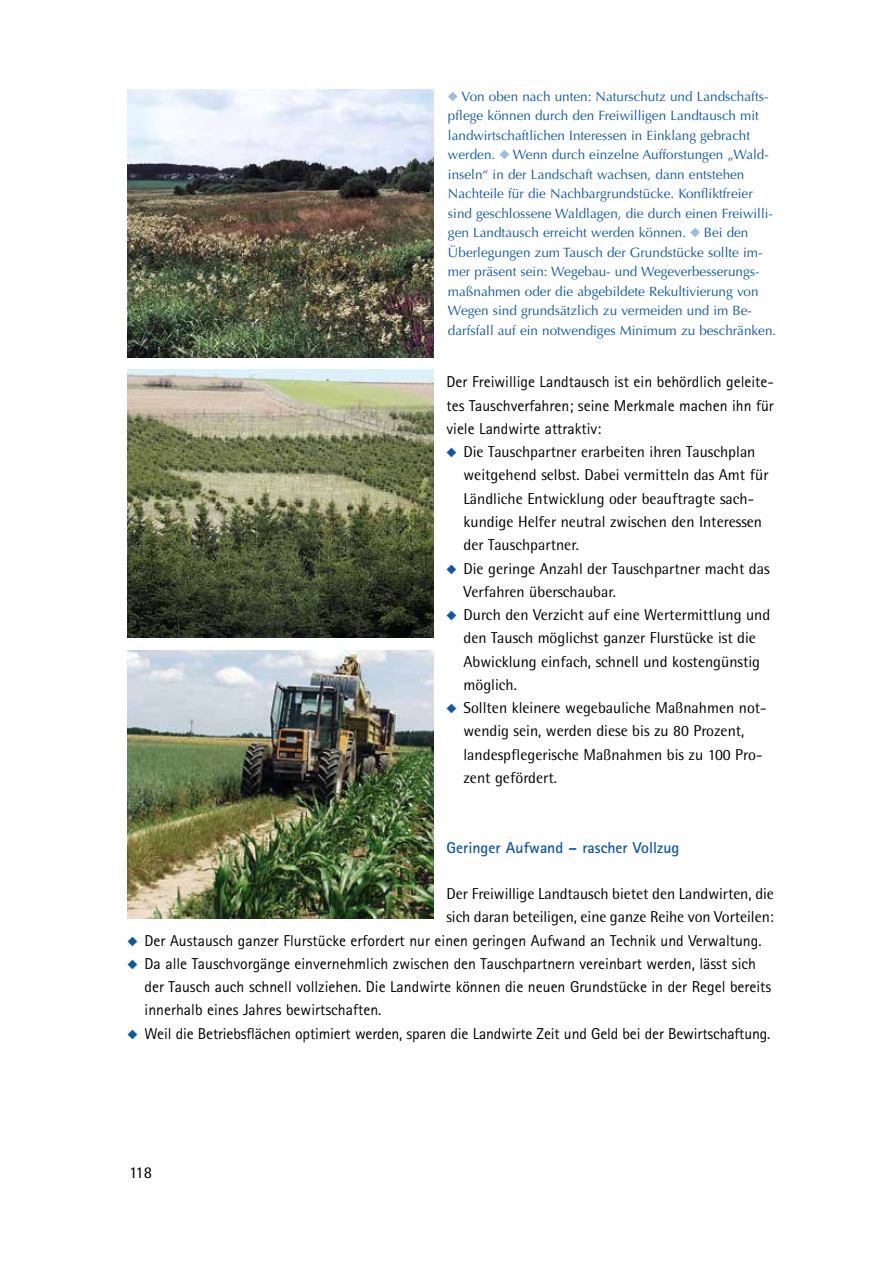
<style>
.page{position:relative;width:893px;height:1263px;background:#fff}
.page>*{position:absolute;margin:0;border:0;box-sizing:border-box;transform-origin:0 0}
.t1{font:16.5px "Rotis Semi Sans Pro";color:#000}
.t2{font:15.75px/23.2px "Rotis Semi Sans Pro";color:#000}
.t3{font:15.75px/23.2px "Rotis Sans Serif Pro";color:#000;text-align:justify}
.t4{font:700 15.75px "Rotis Sans Serif Pro";color:#0d57a6}
.t5{font:13.5px/19.5px "Optima LT Std";color:#0d57a6}
</style>
<div class="page">
<img style="left:128px;top:89px;width:306px;height:268px">
<img style="left:128px;top:370px;width:306px;height:268px">
<img style="left:128px;top:651px;width:306px;height:267px">
<p class="t5" style="left:448px;top:87px;width:322px;text-indent:14px">Von oben nach unten: Naturschutz und Landschafts&shy;pflege können durch den Freiwilligen Landtausch mit landwirtschaftlichen Interessen in Einklang gebracht werden.</p>
<p class="t5" style="left:448px;top:145px;width:326px;text-indent:65px">Wenn durch einzelne Aufforstungen „Wald&shy;inseln“ in der Landschaft wachsen, dann entstehen Nachteile für die Nachbargrundstücke. Konfliktfreier sind geschlossene Waldlagen, die durch einen Freiwilli&shy;gen Landtausch erreicht werden können.</p>
<p class="t5" style="left:448px;top:223px;width:330px;text-indent:256px">Bei den Überlegungen zum Tausch der Grundstücke sollte im-- mer präsent sein: Wegebau- und Wegeverbesserungs&shy;maßnahmen oder die abgebildete Rekultivierung von Wegen sind grundsätzlich zu vermeiden und im Be-- darfsfall auf ein notwendiges Minimum zu beschränken.</p>
<p class="t3" style="left:446px;top:371px;width:329px">Der Freiwillige Landtausch ist ein behördlich geleite‑ tes Tauschverfahren; seine Merkmale machen ihn für viele Landwirte attraktiv:</p>
<p class="t2" style="left:463px;top:440px;width:308px">Die Tauschpartner erarbeiten ihren Tauschplan weitgehend selbst. Dabei vermitteln das Amt für Ländliche Entwicklung oder beauftragte sach&shy;kundige Helfer neutral zwischen den Interessen der Tauschpartner.<br>Die geringe Anzahl der Tauschpartner macht das Verfahren überschaubar.<br>Durch den Verzicht auf eine Wertermittlung und den Tausch möglichst ganzer Flurstücke ist die Abwicklung einfach, schnell und kostengünstig möglich.<br>Sollten kleinere wegebauliche Maßnahmen not&shy;wendig sein, werden diese bis zu 80 Prozent, landespflegerische Maßnahmen bis zu 100 Pro&shy;zent gefördert.</p>
<p class="t4" style="left:446px;top:837px;width:234px">Geringer Aufwand – rascher Vollzug</p>
<p class="t2" style="left:446px;top:882px;width:329px">Der Freiwillige Landtausch bietet den Landwirten, die sich daran beteiligen, eine ganze Reihe von Vorteilen:</p>
<p class="t3" style="left:145px;top:929px;width:628px;text-align:left">Der Austausch ganzer Flurstücke erfordert nur einen geringen Aufwand an Technik und Verwaltung.<br>Da alle Tauschvorgänge einvernehmlich zwischen den Tauschpartnern vereinbart werden, lässt sich der Tausch auch schnell vollziehen. Die Landwirte können die neuen Grundstücke in der Regel bereits innerhalb eines Jahres bewirtschaften.<br>Weil die Betriebsflächen optimiert werden, sparen die Landwirte Zeit und Geld bei der Bewirtschaftung.</p>
<p class="t1" style="left:129px;top:1163px;width:24px">118</p>
</div>
